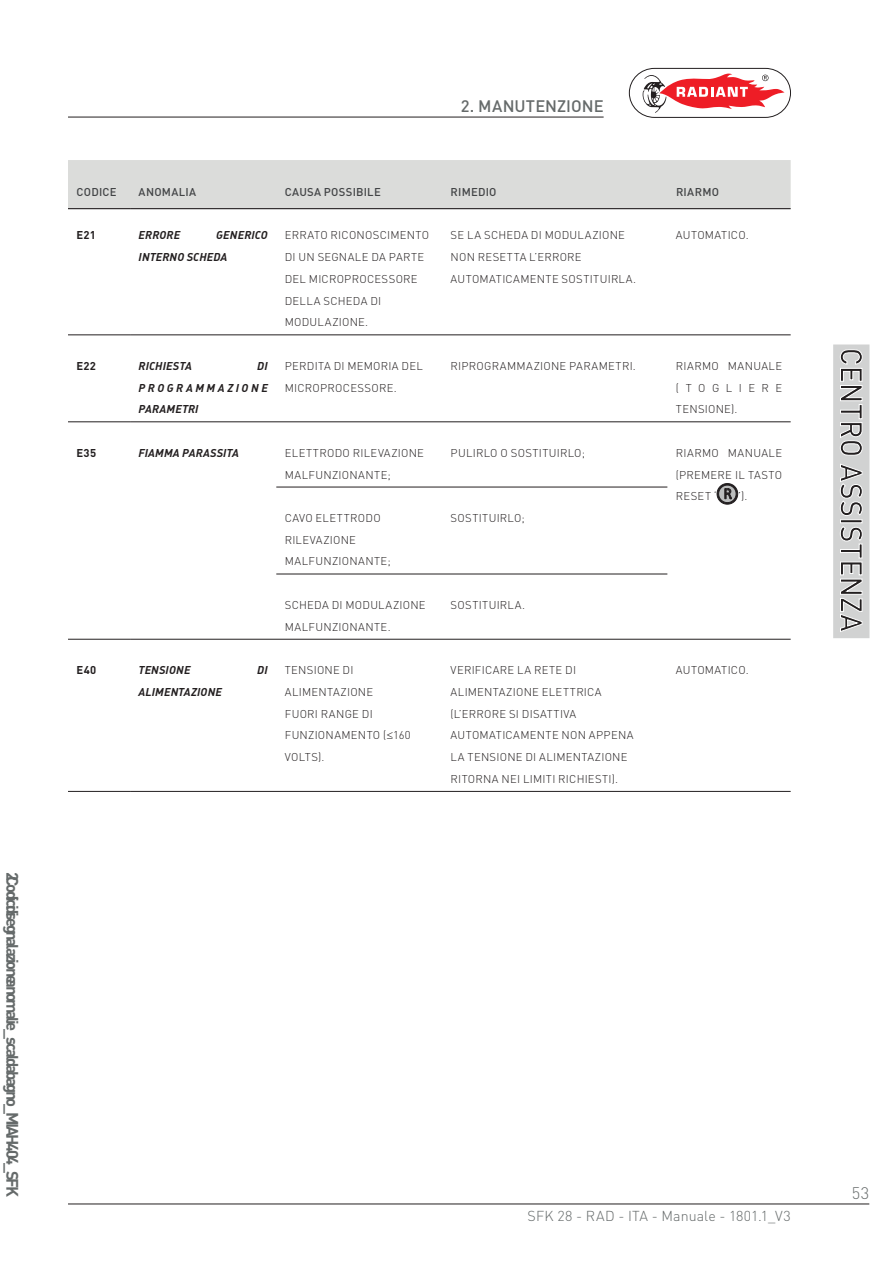
<style>
.page{position:relative;width:893px;height:1263px;background:#fff}
.page>*{position:absolute;margin:0;border:0;box-sizing:border-box;transform-origin:0 0}
.t1{font:700 16.5px "DIN";letter-spacing:-.15em;color:#656a6a}
.t2{font:500 16.5px "DIN";color:#656a6a}
.t3{font:300 16.5px "DIN";color:#656a6a}
.t4{font:300 14.25px "DIN";letter-spacing:.01em;color:#656a6a}
.t5{font:300 11.25px/21.8px "DIN";letter-spacing:.025em;color:#231f20}
.t6{font:11.25px/21.8px "DIN Bold Italic Alt";letter-spacing:.015em;color:#231f20}
.t7{font:500 11.25px "DIN";letter-spacing:.02em;color:#424446}
.t8{font:700 11.25px "DIN";letter-spacing:.025em;color:#231f20}
</style>
<div class="page">
<hr style="left:68px;top:1204px;width:801px;height:1px;background:#231f20">
<hr style="left:68px;top:117px;width:536px;height:1px;background:#231f20">
<svg style="left:629px;top:68px;width:162px;height:50px"></svg>
<div style="left:834px;top:345px;width:35px;height:292px;background:#d1d2d2"></div>
<div style="left:833px;top:345px;width:36px;height:293px;border:2px solid #d1d2d2"></div>
<svg style="left:840px;top:349px;width:23px;height:283px"></svg>
<div style="left:68px;top:160px;width:723px;height:48px;background:#dbdcda"></div>
<hr style="left:68px;top:208px;width:62px;height:1px;background:#231f20">
<hr style="left:130px;top:208px;width:661px;height:1px;background:#231f20">
<hr style="left:68px;top:335px;width:62px;height:1px;background:#231f20">
<hr style="left:130px;top:335px;width:661px;height:1px;background:#231f20">
<hr style="left:68px;top:422px;width:62px;height:1px;background:#231f20">
<hr style="left:130px;top:422px;width:661px;height:1px;background:#231f20">
<hr style="left:276px;top:487px;width:391px;height:1px;background:#231f20">
<hr style="left:276px;top:574px;width:391px;height:1px;background:#231f20">
<hr style="left:68px;top:639px;width:62px;height:1px;background:#231f20">
<hr style="left:130px;top:639px;width:661px;height:1px;background:#231f20">
<hr style="left:68px;top:791px;width:62px;height:1px;background:#231f20">
<hr style="left:130px;top:791px;width:661px;height:1px;background:#231f20">
<svg style="left:717px;top:483px;width:21px;height:22px"></svg>
<h1 class="t1" style="left:19px;top:872px;width:327px;rotate:90deg">2 Codicidisegnalazione anomalie_scaldabagno_MIAH404_SFK</h1>
<h1 class="t2" style="left:461px;top:100px;width:144px">2. MANUTENZIONE</h1>
<p class="t7" style="left:77px;top:188px;width:42px">CODICE</p>
<p class="t7" style="left:139px;top:188px;width:59px">ANOMALIA</p>
<p class="t7" style="left:285px;top:188px;width:98px">CAUSA POSSIBILE</p>
<p class="t7" style="left:451px;top:188px;width:47px">RIMEDIO</p>
<p class="t7" style="left:676px;top:188px;width:44px">RIARMO</p>
<p class="t8" style="left:77px;top:231px;width:21px">E21</p>
<p class="t6" style="left:139px;top:226px;width:43px">ERRORE</p>
<p class="t6" style="left:139px;top:226px;width:131px;text-indent:78px">GENERICO<br>INTERNO SCHEDA</p>
<p class="t5" style="left:285px;top:226px;width:146px">ERRATO RICONOSCIMENTO<br>DI UN SEGNALE DA PARTE<br>DEL MICROPROCESSORE<br>DELLA SCHEDA DI<br>MODULAZIONE.</p>
<p class="t5" style="left:451px;top:226px;width:187px">SE LA SCHEDA DI MODULAZIONE<br>NON RESETTA L’ERRORE<br>AUTOMATICAMENTE SOSTITUIRLA.</p>
<p class="t5" style="left:676px;top:226px;width:74px">AUTOMATICO.</p>
<p class="t6" style="left:139px;top:356px;width:131px;text-align:justify;text-indent:119px">DI PROGRAMMAZIONE PARAMETRI</p>
<p class="t5" style="left:285px;top:356px;width:139px">PERDITA DI MEMORIA DEL<br>MICROPROCESSORE.</p>
<p class="t5" style="left:451px;top:356px;width:187px">RIPROGRAMMAZIONE PARAMETRI.</p>
<p class="t5" style="left:676px;top:356px;width:108px;text-align:justify">RIARMO MANUALE (TOGLIERE TENSIONE).</p>
<p class="t8" style="left:77px;top:362px;width:21px">E22</p>
<p class="t6" style="left:139px;top:356px;width:55px">RICHIESTA</p>
<p class="t8" style="left:77px;top:449px;width:21px">E35</p>
<p class="t6" style="left:139px;top:443px;width:102px">FIAMMA PARASSITA</p>
<p class="t5" style="left:285px;top:443px;width:141px">ELETTRODO RILEVAZIONE<br>MALFUNZIONANTE;</p>
<p class="t5" style="left:451px;top:443px;width:136px">PULIRLO O SOSTITUIRLO;</p>
<p class="t5" style="left:676px;top:443px;width:108px;text-align:justify">RIARMO MANUALE (PREMERE IL TASTO RESET ‘</p>
<p class="t5" style="left:738px;top:487px;width:11px">’).</p>
<p class="t8" style="left:76px;top:666px;width:21px">E40</p>
<p class="t6" style="left:139px;top:660px;width:53px">TENSIONE</p>
<p class="t6" style="left:257px;top:660px;width:12px">DI</p>
<p class="t6" style="left:139px;top:682px;width:85px">ALIMENTAZIONE</p>
<p class="t5" style="left:285px;top:508px;width:108px">CAVO ELETTRODO<br>RILEVAZIONE<br>MALFUNZIONANTE;</p>
<p class="t5" style="left:451px;top:508px;width:76px">SOSTITUIRLO;</p>
<p class="t5" style="left:285px;top:595px;width:142px">SCHEDA DI MODULAZIONE<br>MALFUNZIONANTE.</p>
<p class="t5" style="left:451px;top:595px;width:76px">SOSTITUIRLA.</p>
<p class="t5" style="left:285px;top:661px;width:127px">TENSIONE DI<br>ALIMENTAZIONE<br>FUORI RANGE DI<br>FUNZIONAMENTO ( 160<br>VOLTS).</p>
<p class="t5" style="left:451px;top:661px;width:184px">VERIFICARE LA RETE DI<br>ALIMENTAZIONE ELETTRICA (L’ERRORE SI DISATTIVA<br>AUTOMATICAMENTE NON APPENA<br>LA TENSIONE DI ALIMENTAZIONE<br>RITORNA NEI LIMITI RICHIESTI).</p>
<p class="t5" style="left:676px;top:661px;width:74px">AUTOMATICO.</p>
<p class="t4" style="left:527px;top:1210px;width:265px">SFK 28 - RAD - ITA - Manuale - 1801.1_V3</p>
<h1 class="t3" style="left:852px;top:1187px;width:19px">53</h1>
</div>
